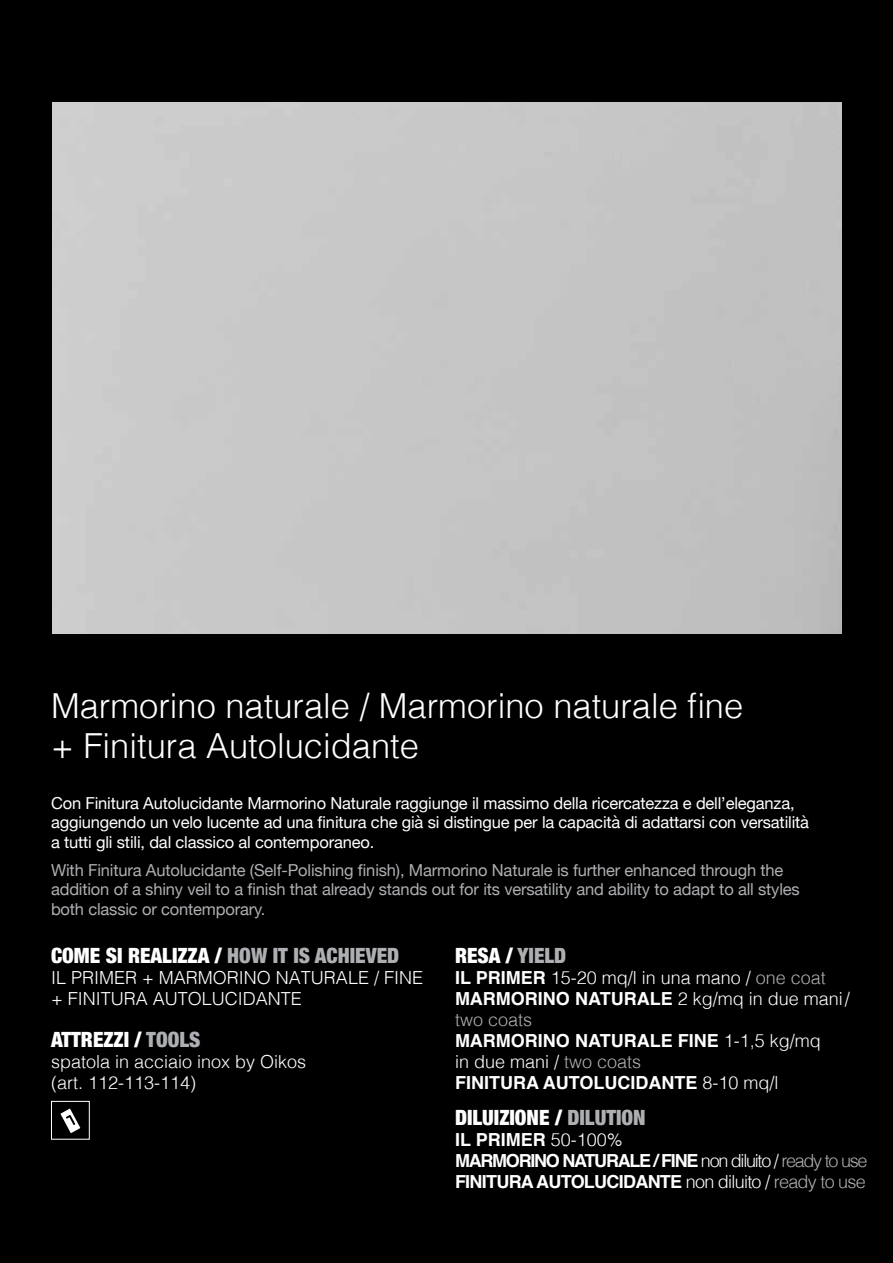
<style>
.page{position:relative;width:893px;height:1263px;background:#000}
.page>*{position:absolute;margin:0;border:0;box-sizing:border-box;transform-origin:0 0}
.t1{font:300 34.5px/40.5px "Helvetica";color:#fff}
.t2{font:900 condensed 21px "Helvetica Neue";color:#fff}
.t3{font:700 18px/21px "Helvetica";color:#fff}
.t4{font:700 18px/21px "Helvetica";letter-spacing:-.04em;color:#fff}
.t5{font:300 18px/21px "Helvetica";color:#fff}
.t6{font:16.5px/19.5px "Helvetica Neue";letter-spacing:-.01em;color:#fff}
.t7{font:16.5px/19.5px "Helvetica Neue";letter-spacing:-.01em;color:#adafb2}
.s1{color:#adafb2}
.s2{font-weight:300}
.s3{font-weight:300;color:#adafb2}
</style>
<div class="page">
<svg style="left:60px;top:1108px;width:20px;height:25px"></svg>
<div style="left:51px;top:1101px;width:39px;height:39px;border:1px solid #fff"></div>
<div style="left:53px;top:102px;width:789px;height:532px;background:#c6c6c6"></div>
<h1 class="t1" style="left:51px;top:683px;width:694px">Marmorino naturale / Marmorino naturale fine + Finitura Autolucidante</h1>
<p class="t6" style="left:51px;top:794px;width:759px">Con Finitura Autolucidante Marmorino Naturale raggiunge il massimo della ricercatezza e dell’eleganza, aggiungendo un velo lucente ad una finitura che già si distingue per la capacità di adattarsi con versatilità a tutti gli stili, dal classico al contemporaneo.</p>
<p class="t7" style="left:51px;top:861px;width:750px">With Finitura Autolucidante (Self-Polishing finish), Marmorino Naturale is further enhanced through the addition of a shiny veil to a finish that already stands out for its versatility and ability to adapt to all styles both classic or contemporary.</p>
<p class="t2" style="left:51px;top:938px;width:350px">COME SI REALIZZA / <span class="s1">HOW IT IS ACHIEVED</span></p>
<p class="t5" style="left:51px;top:966px;width:373px">IL PRIMER + MARMORINO NATURALE / FINE + FINITURA AUTOLUCIDANTE</p>
<p class="t2" style="left:51px;top:1022px;width:151px">ATTREZZI / <span class="s1">TOOLS</span></p>
<p class="t5" style="left:51px;top:1050px;width:257px">spatola in acciaio inox by Oikos (art. 112-113-114)</p>
<p class="t2" style="left:455px;top:938px;width:113px">RESA / <span class="s1">YIELD</span></p>
<p class="t3" style="left:455px;top:967px;width:396px">IL PRIMER <span class="s2">15-20 mq/l in una mano /</span> <span class="s3">one coat<br></span>MARMORINO NATURALE <span class="s2">2 kg/mq in due mani / </span><span class="s3">two coats<br></span>MARMORINO NATURALE FINE <span class="s2">1-1,5 kg/mq<br>in due mani /</span> <span class="s3">two coats<br></span>FINITURA AUTOLUCIDANTE <span class="s2">8-10 mq/l</span></p>
<p class="t2" style="left:455px;top:1100px;width:192px">DILUIZIONE / <span class="s1">DILUTION</span></p>
<p class="t4" style="left:455px;top:1129px;width:414px">IL PRIMER <span class="s2">50-100%<br></span>MARMORINO NATURALE / FINE <span class="s2">non diluito /</span> <span class="s3">ready to use<br></span>FINITURA AUTOLUCIDANTE <span class="s2">non diluito /</span> <span class="s3">ready to use</span></p>
</div>
